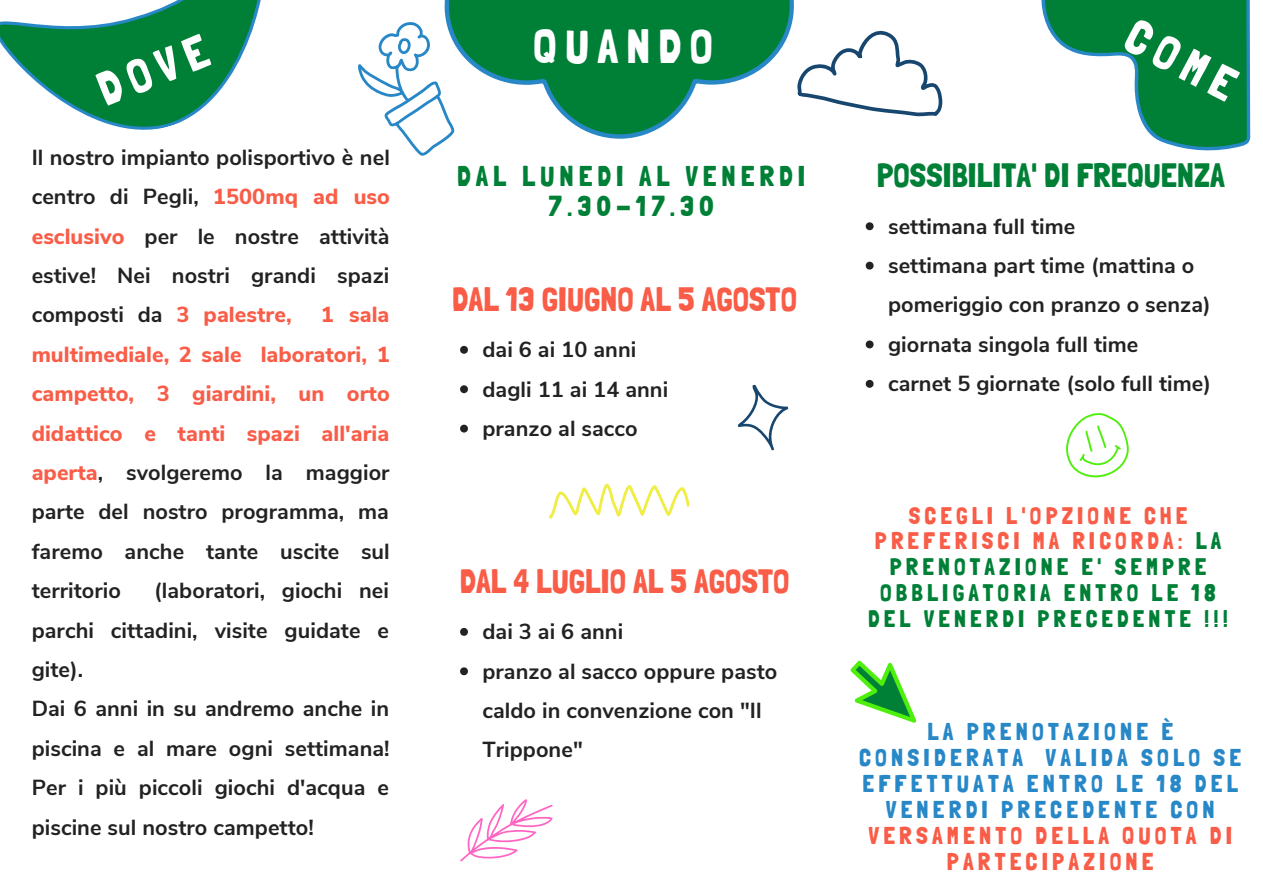
<style>
.page{position:relative;width:1263px;height:894px;background:#fff}
.page>*{position:absolute;margin:0;border:0;box-sizing:border-box;transform-origin:0 0}
.t1{font:47.7px "Londrina Solid";letter-spacing:.175em;color:#fff}
.t2{font:33.75px "Londrina Solid";letter-spacing:.005em;color:#f95c47}
.t3{font:33.75px "Londrina Solid";letter-spacing:.005em;color:#008037}
.t4{font:28.5px "Londrina Solid";letter-spacing:.175em;color:#008037}
.t5{font:24.3px/25.8px "Londrina Solid";letter-spacing:.175em;color:#2888c7;text-align:center}
.t6{font:23.85px/25.8px "Londrina Solid";letter-spacing:.175em;color:#008037;text-align:center}
.t7{font:700 21.75px/39.3px "Nunito Sans";letter-spacing:.005em;color:#222;text-align:justify}
.t8{font:800 21.75px/39.3px "Nunito Sans";letter-spacing:.005em;color:#f95c47;text-align:justify}
.s1{font-weight:800;color:#f95c47}
.s2{font-weight:700;color:#222}
.s3{color:#f95c47}
</style>
<div class="page">
<svg style="left:444px;top:0;width:350px;height:139px;fill:#008037"></svg>
<svg style="left:0;top:0;width:261px;height:130px;fill:#008037"></svg>
<svg style="left:358px;top:15px;width:121px;height:141px"></svg>
<svg style="left:1066px;top:413px;width:63px;height:65px"></svg>
<svg style="left:549px;top:483px;width:141px;height:35px"></svg>
<svg style="left:737px;top:384px;width:52px;height:67px"></svg>
<svg style="left:460px;top:799px;width:93px;height:63px"></svg>
<svg style="left:797px;top:0;width:453px;height:151px"></svg>
<svg style="left:850px;top:660px;width:67px;height:63px"></svg>
<svg style="left:460px;top:346px;width:8px;height:7px"></svg>
<svg style="left:460px;top:385px;width:8px;height:8px"></svg>
<svg style="left:460px;top:424px;width:8px;height:8px"></svg>
<svg style="left:460px;top:628px;width:8px;height:7px"></svg>
<svg style="left:460px;top:667px;width:8px;height:8px"></svg>
<svg style="left:866px;top:222px;width:8px;height:8px"></svg>
<svg style="left:866px;top:261px;width:8px;height:8px"></svg>
<svg style="left:866px;top:340px;width:8px;height:8px"></svg>
<svg style="left:866px;top:380px;width:8px;height:7px"></svg>
<p class="t1" style="left:89px;top:65px;width:116px;rotate:-22deg">DOVE</p>
<p class="t7" style="left:32px;top:138px;width:360px">Il nostro impianto polisportivo è nel centro di Pegli, <span class="s1">1500mq ad uso esclusivo</span> per le nostre attività estive! Nei nostri grandi spazi composti da <span class="s1">3 palestre,</span></p>
<p class="t8" style="left:32px;top:295px;width:360px;text-indent:289px">1 sala multimediale, 2 sale laboratori, 1 campetto, 3 giardini, un orto didattico e tanti spazi all'aria aperta<span class="s2">, svolgeremo la maggior parte del nostro programma, ma faremo anche tante uscite sul territorio</span></p>
<p class="t7" style="left:32px;top:571px;width:359px;text-indent:123px">(laboratori, giochi nei parchi cittadini, visite guidate e gite).</p>
<p class="t7" style="left:32px;top:689px;width:359px">Dai 6 anni in su andremo anche in piscina e al mare ogni settimana!<br>Per i più piccoli giochi d'acqua e piscine sul nostro campetto!</p>
<p class="t1" style="left:533px;top:18px;width:181px">QUANDO</p>
<p class="t4" style="left:457px;top:159px;width:350px">DAL LUNEDI AL VENERDI</p>
<p class="t4" style="left:549px;top:189px;width:167px">7.30-17.30</p>
<p class="t2" style="left:452px;top:279px;width:346px">DAL 13 GIUGNO AL 5 AGOSTO</p>
<p class="t7" style="left:482px;top:330px;width:155px">dai 6 ai 10 anni</p>
<p class="t7" style="left:482px;top:369px;width:187px">dagli 11 ai 14 anni</p>
<p class="t7" style="left:482px;top:409px;width:157px">pranzo al sacco</p>
<p class="t2" style="left:460px;top:561px;width:331px">DAL 4 LUGLIO AL 5 AGOSTO</p>
<p class="t7" style="left:482px;top:612px;width:142px">dai 3 ai 6 anni</p>
<p class="t7" style="left:482px;top:651px;width:296px;text-align:left">pranzo al sacco oppure pasto caldo in convenzione con "Il<br>Trippone"</p>
<p class="t1" style="left:1142px;top:7px;width:119px;rotate:28deg">COME</p>
<p class="t3" style="left:877px;top:155px;width:350px">POSSIBILITA' DI FREQUENZA</p>
<p class="t7" style="left:888px;top:207px;width:189px">settimana full time</p>
<p class="t7" style="left:888px;top:246px;width:324px">settimana part time (mattina o pomeriggio con pranzo o senza)</p>
<p class="t7" style="left:888px;top:325px;width:252px">giornata singola full time</p>
<p class="t7" style="left:888px;top:364px;width:324px">carnet 5 giornate (solo full time)</p>
<p class="t6" style="left:868px;top:502px;width:361px"><span class="s3">SCEGLI L'OPZIONE CHE<br>PREFERISCI MA RICORDA:</span> LA<br>PRENOTAZIONE E' SEMPRE<br>OBBLIGATORIA ENTRO LE 18<br>DEL VENERDI PRECEDENTE !!!</p>
<p class="t5" style="left:859px;top:718px;width:384px">LA PRENOTAZIONE È<br>CONSIDERATA VALIDA SOLO SE<br>EFFETTUATA ENTRO LE 18 DEL<br>VENERDI PRECEDENTE CON<br><span class="s3">VERSAMENTO DELLA QUOTA DI<br>PARTECIPAZIONE</span></p>
</div>
